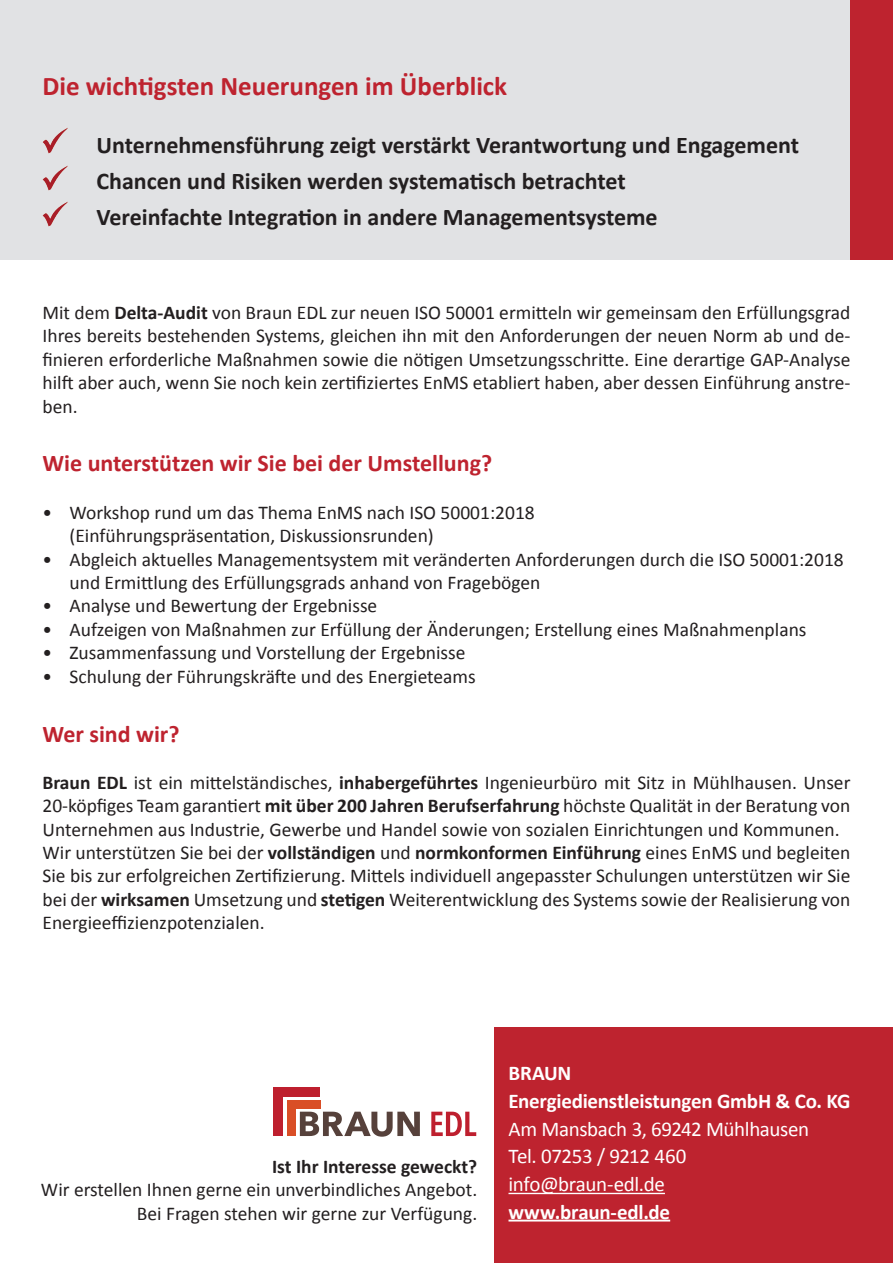
<style>
.page{position:relative;width:893px;height:1263px;background:#fff}
.page>*{position:absolute;margin:0;border:0;box-sizing:border-box;transform-origin:0 0}
.t1{font:700 27px "Calibri";color:#be232f}
.t2{font:700 24px/36px "Calibri";color:#231f20}
.t3{font:700 24px "Calibri";color:#be232f}
.t4{font:21px/27.6px "Calibri";letter-spacing:-.02em;color:#fff}
.t5{font:700 21px/27.6px "Calibri";letter-spacing:-.015em;color:#fff}
.t6{font:19.5px/23.4px "Calibri";color:#231f20}
.t7{font:700 19.5px "Calibri";color:#231f20}
.s1{font-weight:700}
</style>
<div class="page">
<div style="left:495px;top:1028px;width:398px;height:235px;background:#be232f"></div>
<div style="left:0;top:0;width:893px;height:259px;background:#e1e2e4"></div>
<hr style="left:508px;top:1193px;width:157px;height:1px;background:#fff">
<hr style="left:508px;top:1219px;width:162px;height:2px;background:#fff">
<svg style="left:300px;top:1112px;width:120px;height:25px"></svg>
<svg style="left:431px;top:1112px;width:45px;height:24px"></svg>
<div style="left:274px;top:1087px;width:46px;height:9px;background:#be1f2e"></div>
<div style="left:274px;top:1087px;width:9px;height:49px;background:#be1f2e"></div>
<div style="left:287px;top:1100px;width:33px;height:9px;background:#d94e26"></div>
<div style="left:287px;top:1100px;width:9px;height:36px;background:#d94e26"></div>
<div style="left:850px;top:0;width:43px;height:259px;background:#be232f"></div>
<img style="left:43px;top:127px;width:25px;height:26px">
<img style="left:43px;top:165px;width:25px;height:25px">
<img style="left:43px;top:201px;width:25px;height:25px">
<h1 class="t1" style="left:43px;top:69px;width:466px">Die wichtigsten Neuerungen im Überblick</h1>
<p class="t2" style="left:97px;top:127px;width:704px">Unternehmensführung zeigt verstärkt Verantwortung und Engagement<br>Chancen und Risiken werden systematisch betrachtet<br>Vereinfachte Integration in andere Managementsysteme</p>
<p class="t6" style="left:43px;top:301px;width:809px;text-align:justify">Mit dem <span class="s1">Delta-Audit</span> von Braun EDL zur neuen ISO 50001 ermitteln wir gemeinsam den Erfüllungsgrad Ihres bereits bestehenden Systems, gleichen ihn mit den Anforderungen der neuen Norm ab und de&shy;finieren erforderliche Maßnahmen sowie die nötigen Umsetzungsschritte. Eine derartige GAP-Analyse hilft aber auch, wenn Sie noch kein zertifiziertes EnMS etabliert haben, aber dessen Einführung anstre&shy;ben.</p>
<p class="t3" style="left:43px;top:448px;width:451px">Wie unterstützen wir Sie bei der Umstellung?</p>
<p class="t6" style="left:70px;top:501px;width:467px;text-indent:-27px">• Workshop rund um das Thema EnMS nach ISO 50001:2018 (Einführungspräsentation, Diskussionsrunden)</p>
<p class="t6" style="left:70px;top:547px;width:776px;text-indent:-27px">• Abgleich aktuelles Managementsystem mit veränderten Anforderungen durch die ISO 50001:2018 und Ermittlung des Erfüllungsgrads anhand von Fragebögen</p>
<p class="t6" style="left:43px;top:594px;width:336px">• Analyse und Bewertung der Ergebnisse</p>
<p class="t6" style="left:43px;top:618px;width:765px">• Aufzeigen von Maßnahmen zur Erfüllung der Änderungen; Erstellung eines Maßnahmenplans</p>
<p class="t6" style="left:43px;top:641px;width:425px">• Zusammenfassung und Vorstellung der Ergebnisse</p>
<p class="t6" style="left:43px;top:664px;width:435px">• Schulung der Führungskräfte und des Energieteams</p>
<p class="t3" style="left:43px;top:719px;width:139px">Wer sind wir?</p>
<p class="t6" style="left:43px;top:771px;width:809px"><span class="s1">Braun EDL</span> ist ein mittelständisches, <span class="s1">inhabergeführtes</span> Ingenieurbüro mit Sitz in Mühlhausen. Unser 20-köpfiges Team garantiert <span class="s1">mit über 200 Jahren Berufserfahrung</span> höchste Qualität in der Beratung von Unternehmen aus Industrie, Gewerbe und Handel sowie von sozialen Einrichtungen und Kommunen.<br>Wir unterstützen Sie bei der <span class="s1">vollständigen</span> und <span class="s1">normkonformen Einführung</span> eines EnMS und begleiten Sie bis zur erfolgreichen Zertifizierung. Mittels individuell angepasster Schulungen unterstützen wir Sie bei der <span class="s1">wirksamen</span> Umsetzung und <span class="s1">stetigen</span> Weiterentwicklung des Systems sowie der Realisierung von Energieeffizienzpotenzialen.</p>
<p class="t7" style="left:272px;top:1154px;width:207px">Ist Ihr Interesse geweckt?</p>
<p class="t6" style="left:41px;top:1178px;width:438px;text-align:right">Wir erstellen Ihnen gerne ein unverbindliches Angebot.<br>Bei Fragen stehen wir gerne zur Verfügung.</p>
<p class="t5" style="left:508px;top:1060px;width:344px">BRAUN<br>Energiedienstleistungen GmbH &amp; Co. KG</p>
<p class="t4" style="left:508px;top:1115px;width:302px">Am Mansbach 3, 69242 Mühlhausen<br>Tel. 07253 / 9212 460 info@braun-edl.de</p>
<p class="t5" style="left:508px;top:1198px;width:163px">www.braun-edl.de</p>
</div>
